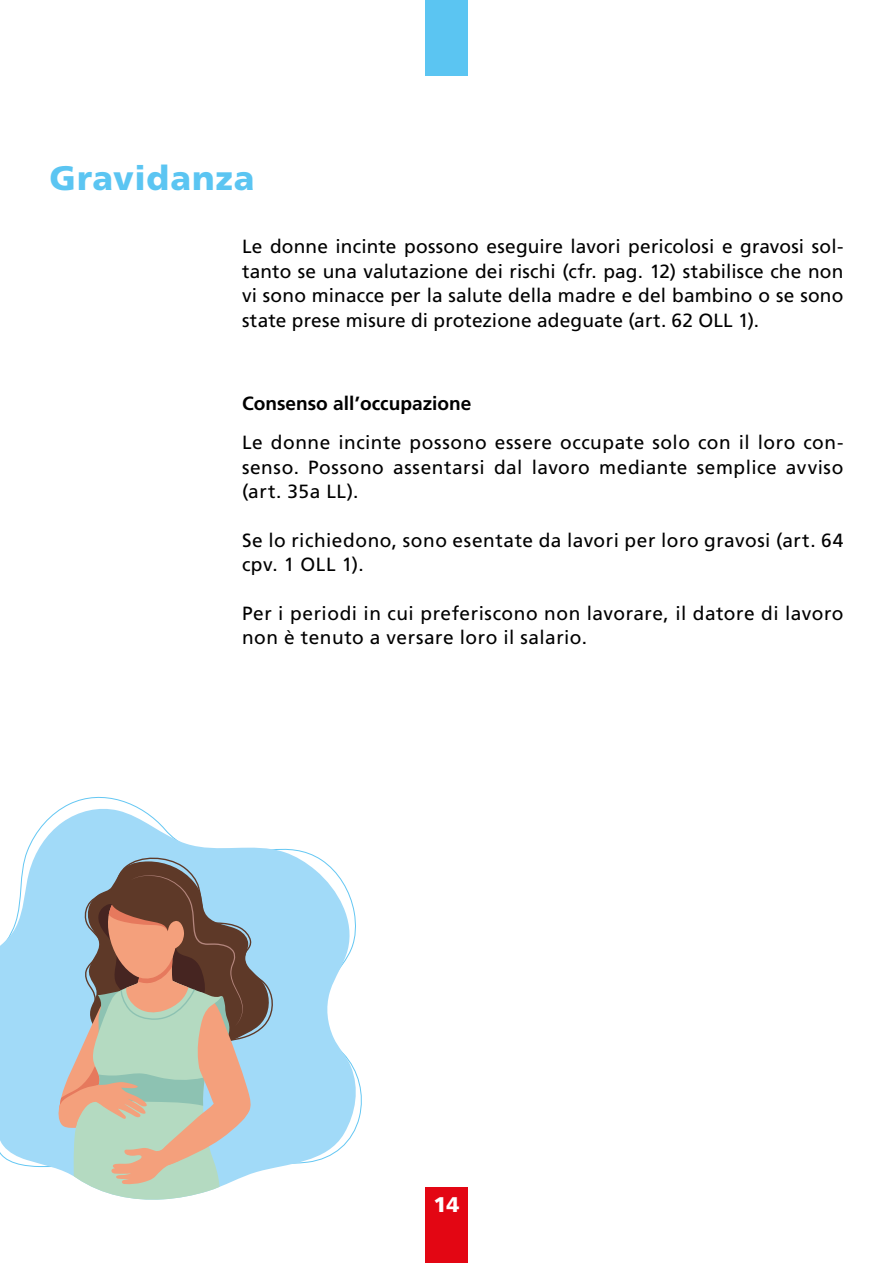
<style>
.page{position:relative;width:893px;height:1263px;background:#fff}
.page>*{position:absolute;margin:0;border:0;box-sizing:border-box;transform-origin:0 0}
.t1{font:900 33.9px "Frutiger LT Pro";letter-spacing:.03em;color:#5bc5f2}
.t2{font:900 21.15px "Frutiger LT Pro";color:#fff}
.t3{font:19.05px/24.5px "Frutiger LT Pro";letter-spacing:.025em;color:#000;text-align:justify}
.t4{font:700 19.05px "Frutiger LT Pro";color:#000}
</style>
<div class="page">
<svg style="left:0;top:806px;width:360px;height:363px;fill:#a1daf8"></svg>
<svg style="left:58px;top:854px;width:217px;height:346px;background:#abafa8"></svg>
<div style="left:425px;top:0;width:43px;height:75px;background:#5bc5f2"></div>
<div style="left:425px;top:1188px;width:43px;height:75px;background:#e30613"></div>
<h1 class="t1" style="left:50px;top:157px;width:207px">Gravidanza</h1>
<p class="t3" style="left:242px;top:235px;width:603px">Le donne incinte possono eseguire lavori pericolosi e gravosi sol&shy;tanto se una valutazione dei rischi (cfr. pag. 12) stabilisce che non vi sono minacce per la salute della madre e del bambino o se sono state prese misure di protezione adeguate (art. 62 OLL 1).</p>
<p class="t4" style="left:242px;top:392px;width:231px">Consenso all’occupazione</p>
<p class="t3" style="left:242px;top:430px;width:603px">Le donne incinte possono essere occupate solo con il loro con&shy;senso. Possono assentarsi dal lavoro mediante semplice avviso (art. 35a LL).</p>
<p class="t3" style="left:242px;top:528px;width:603px">Se lo richiedono, sono esentate da lavori per loro gravosi (art. 64 cpv. 1 OLL 1).</p>
<p class="t3" style="left:242px;top:601px;width:603px">Per i periodi in cui preferiscono non lavorare, il datore di lavoro non è tenuto a versare loro il salario.</p>
<p class="t2" style="left:433px;top:1192px;width:28px">14</p>
</div>
